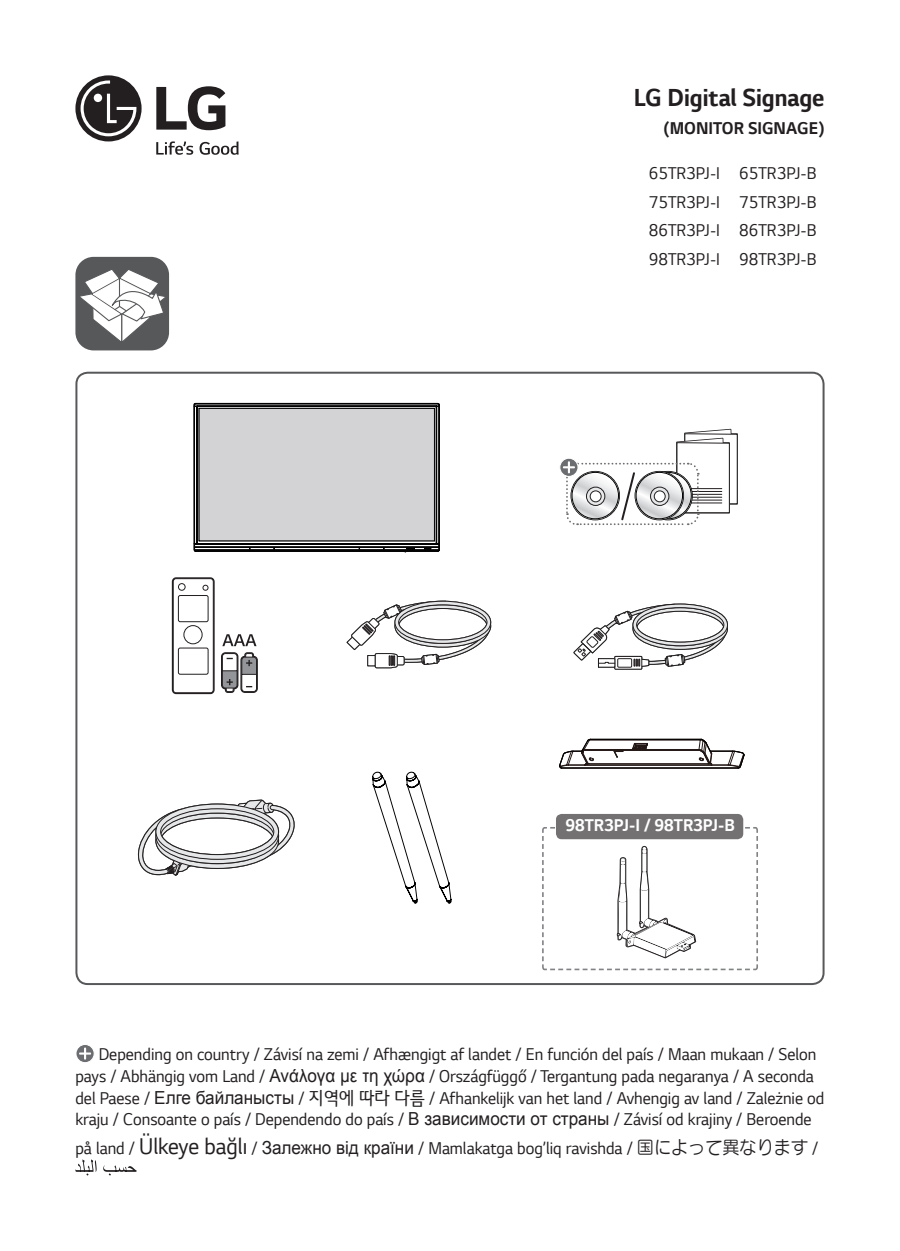
<style>
.page{position:relative;width:900px;height:1251px;background:#fff}
.page>*{position:absolute;margin:0;border:0;box-sizing:border-box;transform-origin:0 0}
.Cover_Product1{font:700 26px "LG Smart";color:#231f20;scale:.95 1}
.Body{font:18px/21.6px "LG Smart";color:#231f20;scale:.95 1}
.Cover_Body_Model_Nam{font:18px "LG Smart";color:#231f20;scale:.95 1}
.t1{font:700 18px "LG Smart";color:#fff;scale:.95 1}
.Cover_Product2{font:700 18px "LG Smart";color:#231f20;scale:.95 1}
.s1{font-family:"Arial"}
.s2{font-family:"LG Sm Kr R"}
.s3{font-size:24px}
.s4{font-family:"LG Display JP"}
</style>
<div class="page">
<svg style="left:193px;top:402px;width:247px;height:150px;background:#525252"></svg>
<div style="left:199px;top:408px;width:235px;height:133px;background:#d3d3d5"></div>
<div style="left:199px;top:408px;width:235px;height:133px;border:1px solid #030303"></div>
<div style="left:559px;top:458px;width:19px;height:19px;border:1px solid #fff;border-radius:50%"></div>
<svg style="left:562px;top:429px;width:175px;height:97px"></svg>
<svg style="left:172px;top:577px;width:42px;height:117px"></svg>
<svg style="left:221px;top:652px;width:37px;height:41px"></svg>
<svg style="left:222px;top:634px;width:34px;height:12px"></svg>
<svg style="left:346px;top:601px;width:145px;height:68px"></svg>
<svg style="left:573px;top:603px;width:154px;height:66px"></svg>
<svg style="left:137px;top:799px;width:158px;height:77px"></svg>
<svg style="left:372px;top:771px;width:79px;height:133px"></svg>
<svg style="left:559px;top:738px;width:185px;height:31px"></svg>
<div style="left:555px;top:814px;width:187px;height:25px;background:#737172;border-radius:6px"></div>
<svg style="left:542px;top:826px;width:216px;height:145px"></svg>
<svg style="left:75px;top:75px;width:66px;height:66px"></svg>
<svg style="left:156px;top:141px;width:37px;height:14px"></svg>
<svg style="left:199px;top:141px;width:39px;height:14px"></svg>
<svg style="left:156px;top:86px;width:69px;height:44px"></svg>
<div style="left:75px;top:257px;width:94px;height:93px;background:#57585a;border-radius:18px"></div>
<svg style="left:76px;top:268px;width:92px;height:77px"></svg>
<svg style="left:76px;top:1044px;width:18px;height:18px"></svg>
<div style="left:75px;top:1044px;width:20px;height:19px;border:1px solid #fff;border-radius:50%"></div>
<svg style="left:79px;top:1047px;width:12px;height:12px"></svg>
<svg style="left:75px;top:1159px;width:61px;height:16px"></svg>
<p class="Cover_Product1" style="left:633px;top:80px;width:202px">LG Digital Signage</p>
<p class="Cover_Product2" style="left:663px;top:116px;width:171px">(MONITOR SIGNAGE)</p>
<p class="Cover_Body_Model_Nam" style="left:648px;top:161px;width:77px">65TR3PJ-I</p>
<p class="Cover_Body_Model_Nam" style="left:738px;top:161px;width:83px">65TR3PJ-B</p>
<p class="Cover_Body_Model_Nam" style="left:648px;top:190px;width:77px">75TR3PJ-I</p>
<p class="Cover_Body_Model_Nam" style="left:738px;top:190px;width:83px">75TR3PJ-B</p>
<p class="Cover_Body_Model_Nam" style="left:648px;top:219px;width:77px">86TR3PJ-I</p>
<p class="Cover_Body_Model_Nam" style="left:738px;top:219px;width:83px">86TR3PJ-B</p>
<p class="Cover_Body_Model_Nam" style="left:648px;top:247px;width:77px">98TR3PJ-I</p>
<p class="Cover_Body_Model_Nam" style="left:738px;top:247px;width:83px">98TR3PJ-B</p>
<p class="t1" style="left:565px;top:813px;width:179px">98TR3PJ-I / 98TR3PJ-B</p>
<p class="Body" style="left:75px;top:1043px;width:789px;text-indent:23px">Depending on country / Závisí na zemi / Afhængigt af landet / En función del país / Maan mukaan / Selon pays / Abhängig vom Land / <span class="s1">Ανάλογα με τη χώρα</span> / Országfüggő / Tergantung pada negaranya / A seconda del Paese / <span class="s1">Елге байланысты</span> / <span class="s2">지역에 따라 다름</span> / Afhankelijk van het land / Avhengig av land / Zależnie od kraju / Consoante o país / Dependendo do país / <span class="s1">В зависимости от страны</span> / Závisí od krajiny / Beroende</p>
<p class="Body" style="left:75px;top:1136px;width:783px">på land / <span class="s3">Ülkeye bağlı</span> / <span class="s1">Залежно від країни</span> / Mamlakatga bog’liq ravishda / <span class="s4">国によって異なります</span> /</p>
</div>
